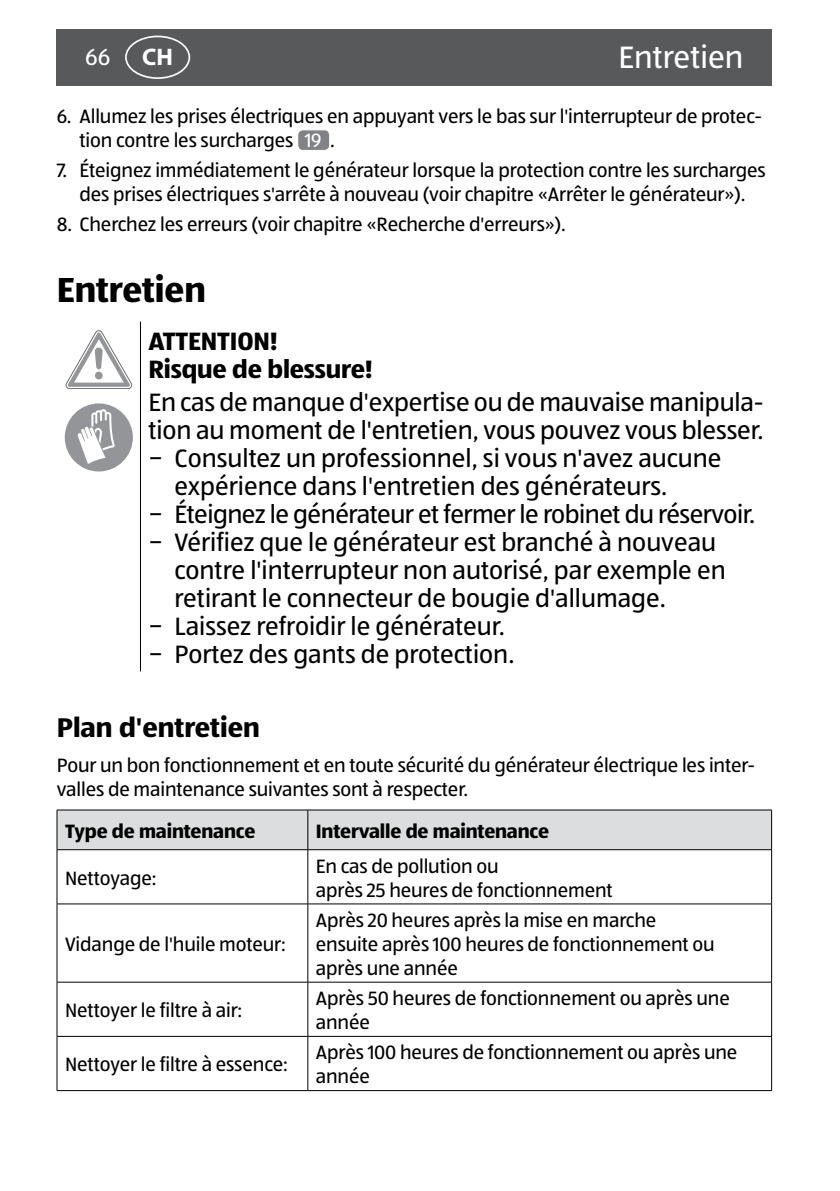
<style>
.page{position:relative;width:840px;height:1191px;background:#fff}
.page>*{position:absolute;margin:0;border:0;box-sizing:border-box;transform-origin:0 0}
.t1{font:700 36px "ALDISUEDOT";color:#000}
.t2{font:32px "ALDISUEDOT";color:#fff}
.t3{font:700 28px "ALDISUEDOT";color:#000}
.t4{font:26px "ALDISUEDOT";color:#000}
.t5{font:26px "ALDISUEDOT";letter-spacing:-.02em;color:#000}
.t6{font:700 26px/28px "ALDISUEDOT";letter-spacing:-.005em;color:#000}
.t7{font:24px "ALDISUEDOT";color:#fff}
.t8{font:700 24px "Myriad Pro";color:#fff}
.t9{font:20px/24px "ALDISUEDOT";letter-spacing:-.005em;color:#000}
.t10{font:700 20px "ALDISUEDOT";letter-spacing:-.005em;color:#000}
.s1{color:#fff}
</style>
<div class="page">
<div style="left:57px;top:29px;width:714px;height:56px;background:#58595b"></div>
<div style="left:125px;top:36px;width:65px;height:43px;border:2px solid #fafdff;border-radius:50%"></div>
<div style="left:297px;top:130px;width:32px;height:20px;background:#808285;border-radius:5px"></div>
<div style="left:297px;top:129px;width:33px;height:22px;border:1px solid #fff;border-radius:5px"></div>
<hr style="left:140px;top:321px;width:1px;height:350px;background:#000">
<svg style="left:66px;top:331px;width:66px;height:58px"></svg>
<div style="left:65px;top:403px;width:68px;height:68px;background:#939598;border-radius:50%"></div>
<svg style="left:77px;top:409px;width:38px;height:55px"></svg>
<div style="left:58px;top:810px;width:712px;height:39px;background:#dcddde"></div>
<hr style="left:57px;top:809px;width:251px;height:1px;background:#000">
<hr style="left:57px;top:810px;width:1px;height:39px;background:#000">
<hr style="left:308px;top:809px;width:463px;height:1px;background:#000">
<hr style="left:307px;top:810px;width:1px;height:39px;background:#000">
<hr style="left:770px;top:810px;width:1px;height:39px;background:#000">
<hr style="left:57px;top:849px;width:251px;height:1px;background:#000">
<hr style="left:308px;top:849px;width:463px;height:1px;background:#000">
<hr style="left:57px;top:850px;width:1px;height:53px;background:#000">
<hr style="left:307px;top:850px;width:1px;height:53px;background:#000">
<hr style="left:770px;top:850px;width:1px;height:53px;background:#000">
<hr style="left:57px;top:903px;width:251px;height:1px;background:#000">
<hr style="left:57px;top:904px;width:1px;height:78px;background:#000">
<hr style="left:308px;top:903px;width:463px;height:1px;background:#000">
<hr style="left:307px;top:904px;width:1px;height:78px;background:#000">
<hr style="left:770px;top:904px;width:1px;height:78px;background:#000">
<hr style="left:57px;top:981px;width:251px;height:1px;background:#000">
<hr style="left:57px;top:982px;width:1px;height:54px;background:#000">
<hr style="left:308px;top:981px;width:463px;height:1px;background:#000">
<hr style="left:307px;top:982px;width:1px;height:54px;background:#000">
<hr style="left:770px;top:982px;width:1px;height:54px;background:#000">
<hr style="left:57px;top:1036px;width:251px;height:1px;background:#000">
<hr style="left:57px;top:1036px;width:1px;height:54px;background:#000">
<hr style="left:308px;top:1036px;width:463px;height:1px;background:#000">
<hr style="left:307px;top:1036px;width:1px;height:54px;background:#000">
<hr style="left:770px;top:1036px;width:1px;height:54px;background:#000">
<hr style="left:57px;top:1090px;width:251px;height:1px;background:#000">
<hr style="left:308px;top:1090px;width:463px;height:1px;background:#000">
<p class="t7" style="left:85px;top:41px;width:27px">66</p>
<p class="t8" style="left:142px;top:42px;width:32px">CH</p>
<h2 class="t2" style="left:618px;top:36px;width:126px">Entretien</h2>
<p class="t9" style="left:79px;top:104px;width:683px;text-indent:-23px">6. Allumez les prises électriques en appuyant vers le bas sur l'interrupteur de protec&shy;tion contre les surcharges <span class="s1">19</span> .</p>
<p class="t9" style="left:57px;top:157px;width:710px;text-align:center">7. Éteignez immédiatement le générateur lorsque la protection contre les surcharges des prises électriques s'arrête à nouveau (voir chapitre «Arrêter le générateur»).</p>
<p class="t9" style="left:57px;top:211px;width:510px">8. Cherchez les erreurs (voir chapitre «Recherche d'erreurs»).</p>
<h1 class="t1" style="left:57px;top:266px;width:151px">Entretien</h1>
<h3 class="t6" style="left:148px;top:326px;width:226px">ATTENTION!<br>Risque de blessure!</h3>
<h3 class="t4" style="left:148px;top:386px;width:616px">En cas de manque d'expertise ou de mauvaise manipula-</h3>
<h3 class="t4" style="left:148px;top:414px;width:616px">tion au moment de l'entretien, vous pouvez vous blesser.</h3>
<h3 class="t4" style="left:148px;top:442px;width:574px">− Consultez un professionnel, si vous n'avez aucune</h3>
<h3 class="t4" style="left:174px;top:470px;width:494px">expérience dans l'entretien des générateurs.</h3>
<h3 class="t5" style="left:148px;top:498px;width:608px">− Éteignez le générateur et fermer le robinet du réservoir.</h3>
<h3 class="t4" style="left:148px;top:526px;width:569px">− Vérifiez que le générateur est branché à nouveau</h3>
<h3 class="t4" style="left:174px;top:554px;width:552px">contre l'interrupteur non autorisé, par exemple en</h3>
<h3 class="t4" style="left:174px;top:582px;width:492px">retirant le connecteur de bougie d'allumage.</h3>
<h3 class="t4" style="left:148px;top:610px;width:357px">− Laissez refroidir le générateur.</h3>
<h3 class="t4" style="left:148px;top:638px;width:367px">− Portez des gants de protection.</h3>
<h3 class="t3" style="left:57px;top:708px;width:204px">Plan d'entretien</h3>
<p class="t9" style="left:57px;top:752px;width:699px">Pour un bon fonctionnement et en toute sécurité du générateur électrique les inter&shy;valles de maintenance suivantes sont à respecter.</p>
<p class="t10" style="left:65px;top:817px;width:192px">Type de maintenance</p>
<p class="t10" style="left:316px;top:817px;width:234px">Intervalle de maintenance</p>
<p class="t9" style="left:65px;top:865px;width:93px">Nettoyage:</p>
<p class="t9" style="left:316px;top:853px;width:298px">En cas de pollution ou<br>après 25 heures de fonctionnement</p>
<p class="t9" style="left:65px;top:931px;width:222px">Vidange de l'huile moteur:</p>
<p class="t9" style="left:65px;top:997px;width:179px">Nettoyer le filtre à air:</p>
<p class="t9" style="left:65px;top:1051px;width:224px">Nettoyer le filtre à essence:</p>
<p class="t9" style="left:316px;top:907px;width:400px">Après 20 heures après la mise en marche ensuite après 100 heures de fonctionnement ou après une année</p>
<p class="t9" style="left:316px;top:985px;width:415px">Après 50 heures de fonctionnement ou après une année</p>
<p class="t9" style="left:316px;top:1039px;width:423px">Après 100 heures de fonctionnement ou après une année</p>
</div>
